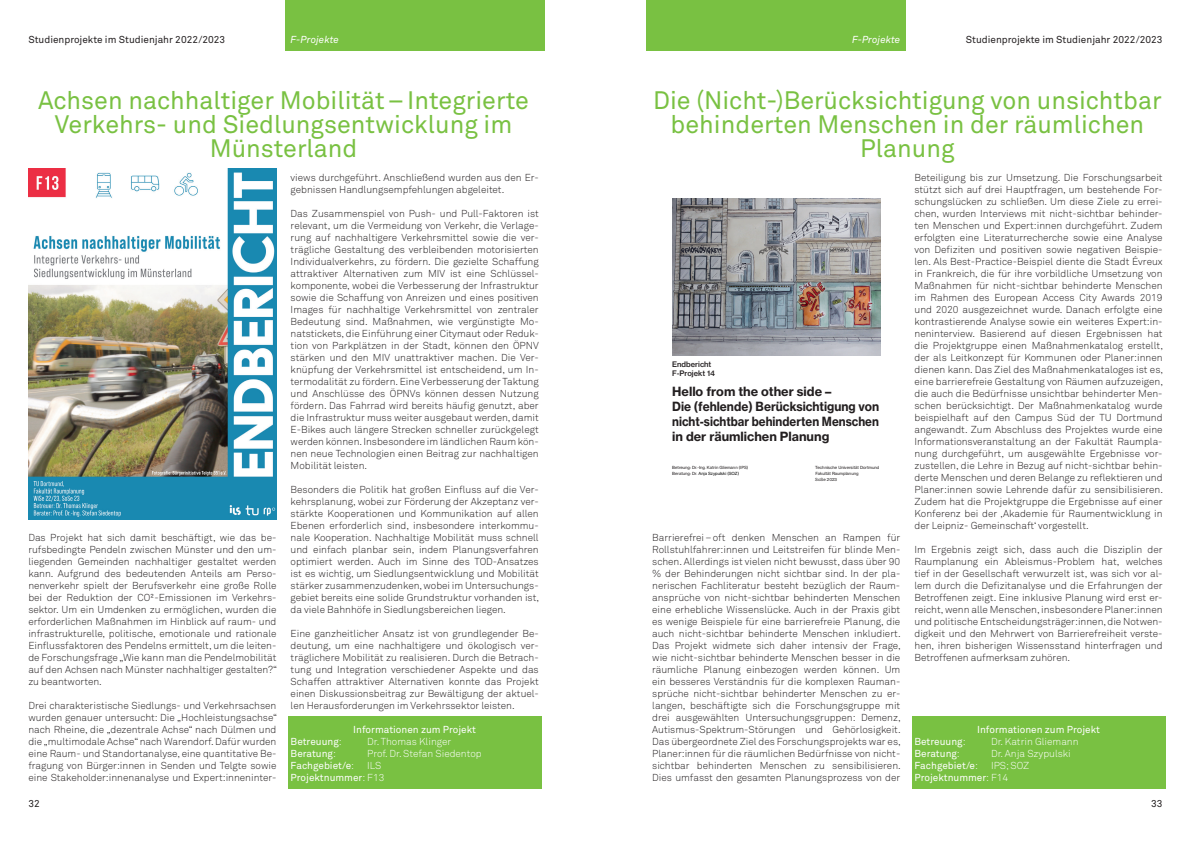
<style>
.page{position:relative;width:1191px;height:842px;background:#fff}
.page>*{position:absolute;margin:0;border:0;box-sizing:border-box;transform-origin:0 0}
.t1{font:25px/24px "Akkurat Pro";color:#79c142;text-align:center}
.t2{font:12.5px/15px "N Haas Grotesk TX Pro 75 Bd";color:#231f20}
.t3{font:300 10px/12px "Akkurat Pro";color:#231f20;text-align:justify}
.t4{font:10px/12px "Akkurat Pro";color:#fff}
.t5{font:10px "Akkurat Pro";color:#231f20}
.t6{font:300 10px "Akkurat Pro";color:#fff}
.t7{font:italic 10px "Akkurat Pro";color:#fff}
.t8{font:7.5px/8.8px "N Haas Grotesk TX Pro 65 Md";color:#231f20}
.t9{font:4.2px/6px "N Haas Grotesk TX Pro 55 Rg";color:#231f20}
.s1{font-weight:300}
.s2{color:#000}
</style>
<div class="page">
<div style="left:646px;top:0;width:260px;height:50px;background:#79c142"></div>
<div style="left:285px;top:0;width:259px;height:50px;background:#79c142"></div>
<img style="left:672px;top:198px;width:208px;height:157px">
<svg style="left:767px;top:245px;width:4px;height:5px"></svg>
<div style="left:911px;top:717px;width:254px;height:24px;background:#79c142"></div>
<div style="left:911px;top:741px;width:254px;height:24px;background:#79c142"></div>
<div style="left:911px;top:765px;width:254px;height:24px;background:#79c142"></div>
<img style="left:29px;top:169px;width:247px;height:350px">
<div style="left:288px;top:717px;width:253px;height:24px;background:#79c142"></div>
<div style="left:288px;top:741px;width:253px;height:24px;background:#79c142"></div>
<div style="left:288px;top:765px;width:253px;height:24px;background:#79c142"></div>
<p class="t5" style="left:28px;top:33px;width:198px">Studienprojekte im Studienjahr 2022/2023</p>
<p class="t7" style="left:291px;top:33px;width:50px">F-Projekte</p>
<p class="t7" style="left:852px;top:33px;width:50px">F-Projekte</p>
<p class="t5" style="left:965px;top:33px;width:198px">Studienprojekte im Studienjahr 2022/2023</p>
<h1 class="t1" style="left:38px;top:88px;width:492px">Achsen nachhaltiger Mobilität–Integrierte<br>Verkehrs- und Siedlungsentwicklung im<br>Münsterland</h1>
<p class="t3" style="left:28px;top:532px;width:250px">Das Projekt hat sich damit beschäftigt, wie das be&shy;rufsbedingte Pendeln zwischen Münster und den um&shy;liegenden Gemeinden nachhaltiger gestaltet werden kann. Aufgrund des bedeutenden Anteils am Perso&shy;nenverkehr spielt der Berufsverkehr eine große Rolle bei der Reduktion der CO²-Emissionen im Verkehrs&shy;sektor. Um ein Umdenken zu ermöglichen, wurden die erforderlichen Maßnahmen im Hinblick auf raum- und infrastrukturelle, politische, emotionale und rationale Einflussfaktoren des Pendelns ermittelt, um die leiten&shy;de Forschungsfrage „Wie kann man die Pendelmobilität auf den Achsen nach Münster nachhaltiger gestalten?“ zu beantworten.</p>
<p class="t3" style="left:28px;top:700px;width:250px">Drei charakteristische Siedlungs- und Verkehrsachsen wurden genauer untersucht: Die „Hochleistungsachse“ nach Rheine, die „dezentrale Achse“ nach Dülmen und die „multimodale Achse“ nach Warendorf. Dafür wurden eine Raum- und Standortanalyse, eine quantitative Be&shy;fragung von Bürger:innen in Senden und Telgte sowie eine Stakeholder:innenanalyse und Expert:inneninter-</p>
<p class="t5" style="left:28px;top:798px;width:13px">32</p>
<p class="t3" style="left:291px;top:172px;width:250px">views durchgeführt. Anschließend wurden aus den Er&shy;gebnissen Handlungsempfehlungen abgeleitet.</p>
<p class="t3" style="left:291px;top:208px;width:250px">Das Zusammenspiel von Push- und Pull-Faktoren ist relevant, um die Vermeidung von Verkehr, die Verlage&shy;rung auf nachhaltigere Verkehrsmittel sowie die ver&shy;trägliche Gestaltung des verbleibenden motorisierten Individualverkehrs, zu fördern. Die gezielte Schaffung attraktiver Alternativen zum MIV ist eine Schlüssel&shy;komponente, wobei die Verbesserung der Infrastruktur sowie die Schaffung von Anreizen und eines positiven Images für nachhaltige Verkehrsmittel von zentraler Bedeutung sind. Maßnahmen, wie vergünstigte Mo&shy;natstickets, die Einführung einer Citymaut oder Reduk&shy;tion von Parkplätzen in der Stadt, können den ÖPNV stärken und den MIV unattraktiver machen. Die Ver&shy;knüpfung der Verkehrsmittel ist entscheidend, um In&shy;termodalität zu fördern. Eine Verbesserung der Taktung und Anschlüsse des ÖPNVs können dessen Nutzung fördern. Das Fahrrad wird bereits häufig genutzt, aber die Infrastruktur muss weiter ausgebaut werden, damit E-Bikes auch längere Strecken schneller zurückgelegt werden können. Insbesondere im ländlichen Raum kön&shy;nen neue Technologien einen Beitrag zur nachhaltigen Mobilität leisten.</p>
<p class="t3" style="left:291px;top:484px;width:250px">Besonders die Politik hat großen Einfluss auf die Ver&shy;kehrsplanung, wobei zur Förderung der Akzeptanz ver&shy;stärkte Kooperationen und Kommunikation auf allen Ebenen erforderlich sind, insbesondere interkommu&shy;nale Kooperation. Nachhaltige Mobilität muss schnell und einfach planbar sein, indem Planungsverfahren optimiert werden. Auch im Sinne des TOD-Ansatzes ist es wichtig, um Siedlungsentwicklung und Mobilität stärker zusammenzudenken, wobei im Untersuchungs&shy;gebiet bereits eine solide Grundstruktur vorhanden ist, da viele Bahnhöfe in Siedlungsbereichen liegen.</p>
<p class="t3" style="left:291px;top:628px;width:250px">Eine ganzheitlicher Ansatz ist von grundlegender Be&shy;deutung, um eine nachhaltigere und ökologisch ver&shy;träglichere Mobilität zu realisieren. Durch die Betrach&shy;tung und Integration verschiedener Aspekte und das Schaffen attraktiver Alternativen konnte das Projekt einen Diskussionsbeitrag zur Bewältigung der aktuel&shy;len Herausforderungen im Verkehrssektor leisten.</p>
<p class="t4" style="left:353px;top:724px;width:124px">Informationen zum Projekt</p>
<p class="t4" style="left:291px;top:736px;width:53px">Betreuung<span class="s1">:</span></p>
<p class="t6" style="left:367px;top:736px;width:86px">Dr. Thomas Klinger</p>
<p class="t4" style="left:291px;top:748px;width:47px">Beratung<span class="s1">:</span></p>
<p class="t6" style="left:367px;top:748px;width:116px">Prof. Dr. Stefan Siedentop</p>
<p class="t4" style="left:291px;top:760px;width:65px">Fachgebiet/e<span class="s1">:</span></p>
<p class="t4" style="left:291px;top:760px;width:95px;text-indent:77px"><span class="s1">ILS<br></span>Projektnummer<span class="s1">: F13</span></p>
<h1 class="t1" style="left:653px;top:88px;width:510px">Die (Nicht-)Berücksichtigung von unsichtbar behinderten Menschen in der räumlichen<br>Planung</h1>
<p class="t8" style="left:672px;top:361px;width:44px">Endbericht<br>F-Projekt 14</p>
<p class="t2" style="left:672px;top:385px;width:208px">Hello from the other side –<br>Die (fehlende) Berücksichtigung von nicht-sichtbar behinderten Menschen in der räumlichen Planung</p>
<p class="t9" style="left:672px;top:465px;width:77px">Betreung: Dr.-Ing. Katrin Gliemann (IPS)<br>Beratung: Dr. <span class="s2">Anja Szypulski (SOZ)</span></p>
<p class="t9" style="left:815px;top:465px;width:66px">Technische Universität Dortmund<br>Fakultät Raumplanung<br>SoSe 2023</p>
<p class="t3" style="left:652px;top:532px;width:250px">Barrierefrei–oft denken Menschen an Rampen für Rollstuhlfahrer:innen und Leitstreifen für blinde Men&shy;schen. Allerdings ist vielen nicht bewusst, dass über 90 % der Behinderungen nicht sichtbar sind. In der pla&shy;nerischen Fachliteratur besteht bezüglich der Raum&shy;ansprüche von nicht-sichtbar behinderten Menschen eine erhebliche Wissenslücke. Auch in der Praxis gibt es wenige Beispiele für eine barrierefreie Planung, die auch nicht-sichtbar behinderte Menschen inkludiert.<br>Das Projekt widmete sich daher intensiv der Frage, wie nicht-sichtbar behinderte Menschen besser in die räumliche Planung einbezogen werden können. Um ein besseres Verständnis für die komplexen Rauman&shy;sprüche nicht-sichtbar behinderter Menschen zu er&shy;langen, beschäftigte sich die Forschungsgruppe mit drei ausgewählten Untersuchungsgruppen: Demenz, Autismus-Spektrum-Störungen und Gehörlosigkeit.<br>Das übergeordnete Ziel des Forschungsprojekts war es, Planer:innen für die räumlichen Bedürfnisse von nicht&shy;sichtbar behinderten Menschen zu sensibilisieren.<br>Dies umfasst den gesamten Planungsprozess von der</p>
<p class="t3" style="left:914px;top:172px;width:250px">Beteiligung bis zur Umsetzung. Die Forschungsarbeit stützt sich auf drei Hauptfragen, um bestehende For&shy;schungslücken zu schließen. Um diese Ziele zu errei&shy;chen, wurden Interviews mit nicht-sichtbar behinder&shy;ten Menschen und Expert:innen durchgeführt. Zudem erfolgten eine Literaturrecherche sowie eine Analyse von Defiziten und positiven sowie negativen Beispie&shy;len. Als Best-Practice-Beispiel diente die Stadt Évreux in Frankreich, die für ihre vorbildliche Umsetzung von Maßnahmen für nicht-sichtbar behinderte Menschen im Rahmen des European Access City Awards 2019 und 2020 ausgezeichnet wurde. Danach erfolgte eine kontrastierende Analyse sowie ein weiteres Expert:in&shy;neninterview. Basierend auf diesen Ergebnissen hat die Projektgruppe einen Maßnahmenkatalog erstellt, der als Leitkonzept für Kommunen oder Planer:innen dienen kann. Das Ziel des Maßnahmenkataloges ist es, eine barrierefreie Gestaltung von Räumen aufzuzeigen, die auch die Bedürfnisse unsichtbar behinderter Men&shy;schen berücksichtigt. Der Maßnahmenkatalog wurde beispielhaft auf den Campus Süd der TU Dortmund angewandt. Zum Abschluss des Projektes wurde eine Informationsveranstaltung an der Fakultät Raumpla&shy;nung durchgeführt, um ausgewählte Ergebnisse vor&shy;zustellen, die Lehre in Bezug auf nicht-sichtbar behin&shy;derte Menschen und deren Belange zu reflektieren und Planer:innen sowie Lehrende dafür zu sensibilisieren.<br>Zudem hat die Projektgruppe die Ergebnisse auf einer Konferenz bei der ‚Akademie für Raumentwicklung in der Leipniz- Gemeinschaft‘ vorgestellt.</p>
<p class="t3" style="left:914px;top:544px;width:250px">Im Ergebnis zeigt sich, dass auch die Disziplin der Raumplanung ein Ableismus-Problem hat, welches tief in der Gesellschaft verwurzelt ist, was sich vor al&shy;lem durch die Defizitanalyse und die Erfahrungen der Betroffenen zeigt. Eine inklusive Planung wird erst er&shy;reicht, wenn alle Menschen, insbesondere Planer:innen und politische Entscheidungsträger:innen, die Notwen&shy;digkeit und den Mehrwert von Barrierefreiheit verste&shy;hen, ihren bisherigen Wissensstand hinterfragen und Betroffenen aufmerksam zuhören.</p>
<p class="t4" style="left:977px;top:724px;width:124px">Informationen zum Projekt</p>
<p class="t4" style="left:914px;top:736px;width:53px">Betreuung<span class="s1">:</span></p>
<p class="t6" style="left:991px;top:736px;width:89px">Dr. Katrin Gliemann</p>
<p class="t4" style="left:914px;top:748px;width:47px">Beratung<span class="s1">:</span></p>
<p class="t6" style="left:991px;top:748px;width:81px">Dr. Anja Szypulski</p>
<p class="t4" style="left:914px;top:760px;width:65px">Fachgebiet/e<span class="s1">:</span></p>
<p class="t4" style="left:914px;top:760px;width:116px;text-indent:77px"><span class="s1">IPS; SOZ<br></span>Projektnummer<span class="s1">: F14</span></p>
<p class="t5" style="left:1151px;top:798px;width:13px">33</p>
</div>
